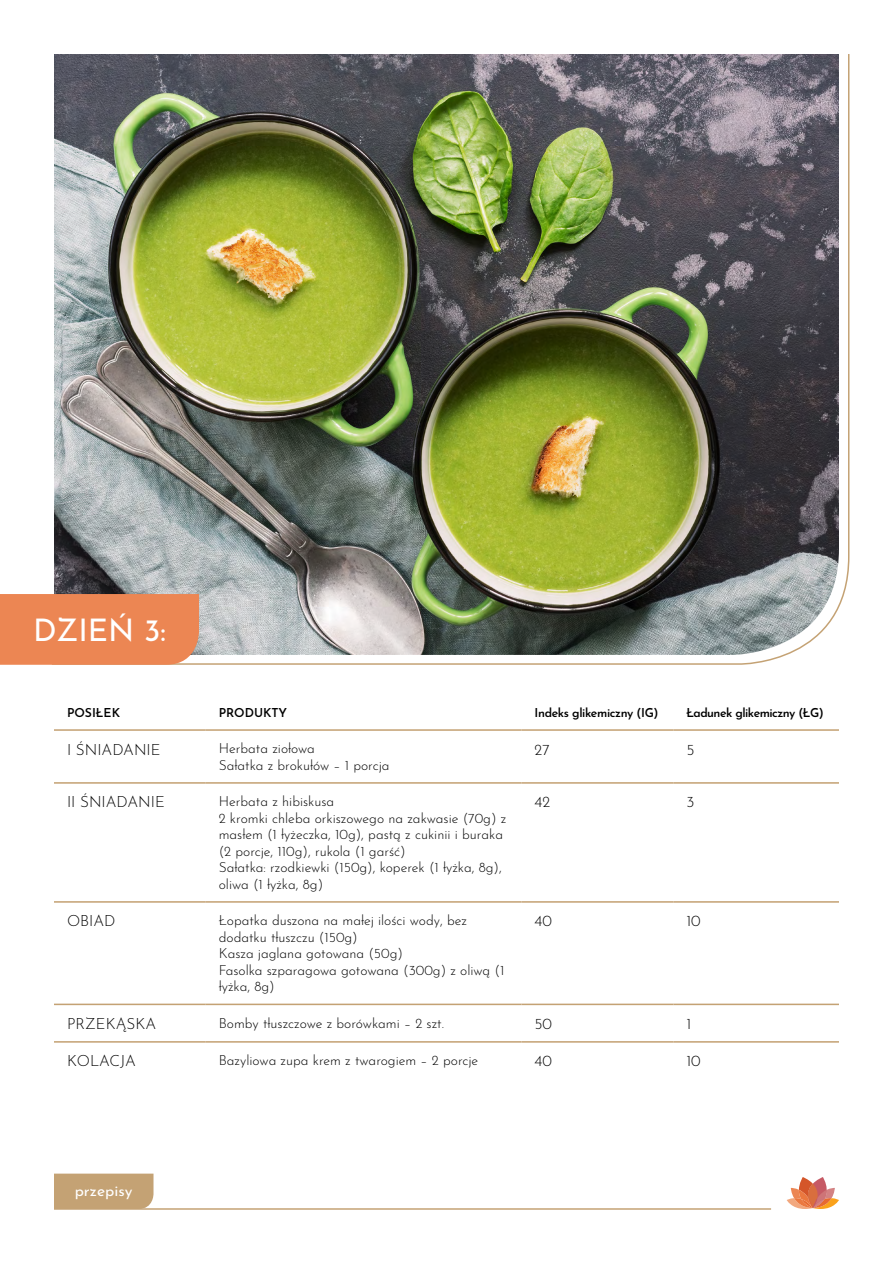
<style>
.page{position:relative;width:893px;height:1263px;background:#fff}
.page>*{position:absolute;margin:0;border:0;box-sizing:border-box;transform-origin:0 0}
.t1{font:31.2px "Josefin Sans";color:#fff}
.t2{font:15.6px "Josefin Sans";color:#fff}
.t3{font:300 15.3px "Josefin Sans";color:#000}
.t4{font:300 13.8px/16.5px "Josefin Sans";color:#000}
.t5{font:600 12.3px "Josefin Sans";letter-spacing:-.03em;color:#000}
.t6{font:600 12.3px "Josefin Sans";color:#000}
</style>
<div class="page">
<svg style="left:787px;top:1177px;width:52px;height:32px"></svg>
<hr style="left:54px;top:1208px;width:717px;height:2px;background:#c4a274">
<div style="left:54px;top:1173px;width:99px;height:36px;background:#c4a274"></div>
<img style="left:54px;top:54px;width:796px;height:611px">
<div style="left:0;top:594px;width:199px;height:71px;background:#ec8653"></div>
<hr style="left:54px;top:729px;width:152px;height:2px;background:#c4a274">
<hr style="left:206px;top:729px;width:316px;height:2px;background:#c4a274">
<hr style="left:522px;top:729px;width:151px;height:2px;background:#c4a274">
<hr style="left:673px;top:729px;width:166px;height:2px;background:#c4a274">
<hr style="left:54px;top:782px;width:152px;height:2px;background:#c4a274">
<hr style="left:206px;top:782px;width:316px;height:2px;background:#c4a274">
<hr style="left:522px;top:782px;width:151px;height:2px;background:#c4a274">
<hr style="left:673px;top:782px;width:166px;height:2px;background:#c4a274">
<hr style="left:54px;top:901px;width:152px;height:2px;background:#c4a274">
<hr style="left:206px;top:901px;width:316px;height:2px;background:#c4a274">
<hr style="left:522px;top:901px;width:151px;height:2px;background:#c4a274">
<hr style="left:673px;top:901px;width:166px;height:2px;background:#c4a274">
<hr style="left:54px;top:1003px;width:152px;height:2px;background:#c4a274">
<hr style="left:206px;top:1003px;width:316px;height:2px;background:#c4a274">
<hr style="left:522px;top:1003px;width:151px;height:2px;background:#c4a274">
<hr style="left:673px;top:1003px;width:166px;height:2px;background:#c4a274">
<hr style="left:54px;top:1041px;width:152px;height:2px;background:#c4a274">
<hr style="left:206px;top:1041px;width:316px;height:2px;background:#c4a274">
<hr style="left:522px;top:1041px;width:151px;height:2px;background:#c4a274">
<hr style="left:673px;top:1041px;width:166px;height:2px;background:#c4a274">
<h1 class="t1" style="left:33px;top:604px;width:134px">DZIEŃ 3:</h1>
<p class="t6" style="left:67px;top:702px;width:55px">POSIŁEK</p>
<p class="t6" style="left:219px;top:702px;width:70px">PRODUKTY</p>
<p class="t5" style="left:535px;top:702px;width:126px">Indeks glikemiczny (IG)</p>
<p class="t5" style="left:686px;top:702px;width:139px">Ładunek glikemiczny (ŁG)</p>
<p class="t3" style="left:67px;top:737px;width:95px">I ŚNIADANIE</p>
<p class="t4" style="left:219px;top:739px;width:172px">Herbata ziołowa<br>Sałatka z brokułów – 1 porcja</p>
<p class="t3" style="left:535px;top:737px;width:17px">27</p>
<p class="t3" style="left:686px;top:737px;width:10px">5</p>
<p class="t3" style="left:67px;top:790px;width:99px">II ŚNIADANIE</p>
<p class="t4" style="left:219px;top:792px;width:289px">Herbata z hibiskusa<br>2 kromki chleba orkiszowego na zakwasie (70g) z masłem (1 łyżeczka, 10g), pastą z cukinii i buraka (2 porcje, 110g), rukola (1 garść)<br>Sałatka: rzodkiewki (150g), koperek (1 łyżka, 8g), oliwa (1 łyżka, 8g)</p>
<p class="t3" style="left:535px;top:790px;width:17px">42</p>
<p class="t3" style="left:686px;top:790px;width:9px">3</p>
<p class="t3" style="left:67px;top:909px;width:50px">OBIAD</p>
<p class="t4" style="left:219px;top:911px;width:287px">Łopatka duszona na małej ilości wody, bez dodatku tłuszczu (150g)<br>Kasza jaglana gotowana (50g)<br>Fasolka szparagowa gotowana (300g) z oliwą (1 łyżka, 8g)</p>
<p class="t3" style="left:535px;top:909px;width:19px">40</p>
<p class="t3" style="left:686px;top:909px;width:16px">10</p>
<p class="t3" style="left:67px;top:1012px;width:91px">PRZEKĄSKA</p>
<p class="t4" style="left:219px;top:1013px;width:227px">Bomby tłuszczowe z borówkami – 2 szt.</p>
<p class="t3" style="left:535px;top:1012px;width:19px">50</p>
<p class="t3" style="left:686px;top:1012px;width:6px">1</p>
<p class="t3" style="left:67px;top:1049px;width:69px">KOLACJA</p>
<p class="t4" style="left:219px;top:1051px;width:261px">Bazyliowa zupa krem z twarogiem – 2 porcje</p>
<p class="t3" style="left:535px;top:1049px;width:19px">40</p>
<p class="t3" style="left:686px;top:1049px;width:16px">10</p>
<p class="t2" style="left:75px;top:1177px;width:59px">przepisy</p>
</div>
